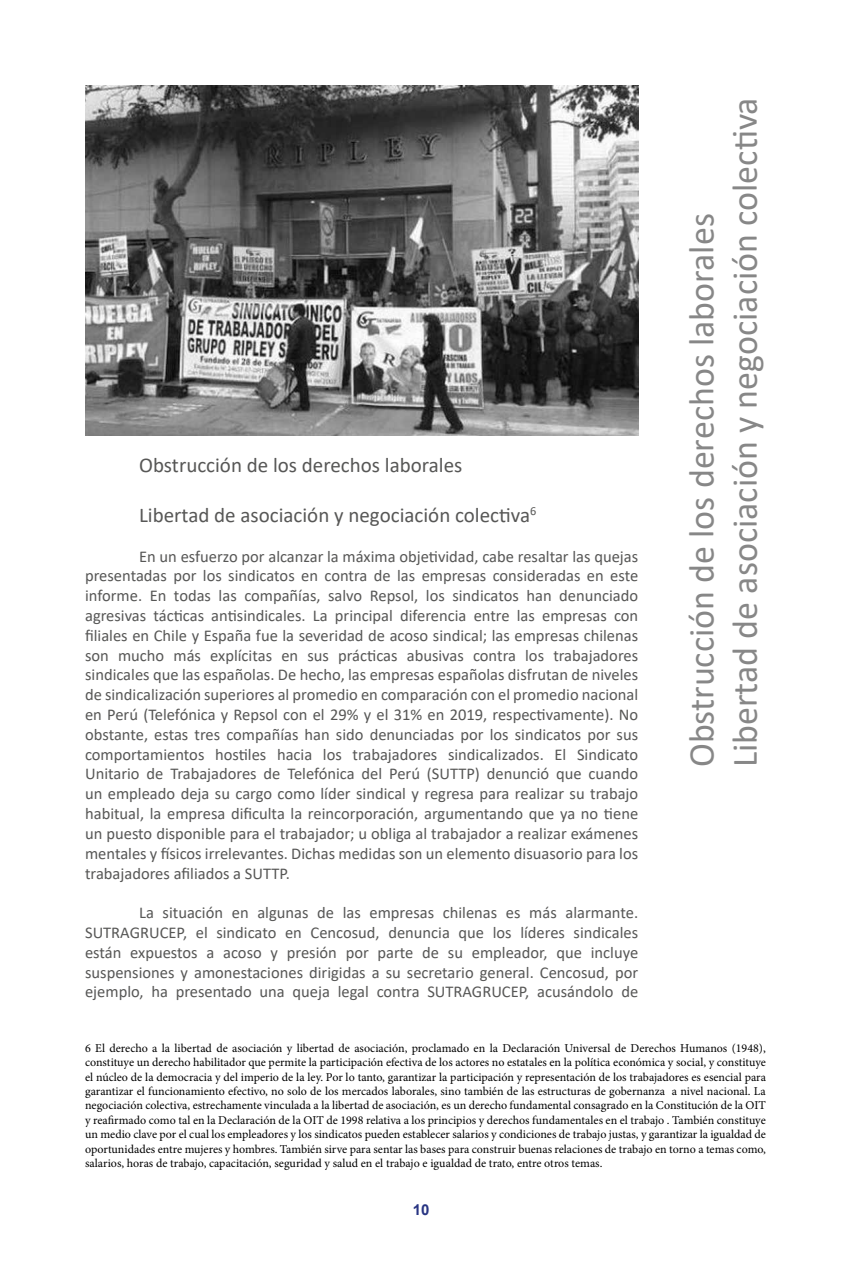
<style>
.page{position:relative;width:851px;height:1276px;background:#fff}
.page>*{position:absolute;margin:0;border:0;box-sizing:border-box;transform-origin:0 0}
.t1{font:36px/43.2px "Calibri";color:#878787}
.t2{font:21px "Calibri";color:#575756}
.t3{font:16.5px/19.8px "Calibri";color:#575756;text-align:justify}
.t4{font:700 15px "Arial";color:#283583}
.t5{font:12px/14.4px "Minion Pro";color:#000;text-align:justify}
</style>
<div class="page">
<img style="left:85px;top:85px;width:553px;height:351px">
<p class="t2" style="left:139px;top:450px;width:325px">Obstrucción de los derechos laborales</p>
<p class="t2" style="left:139px;top:500px;width:398px">Libertad de asociación y negociación colectiva<sup>6</sup></p>
<p class="t3" style="left:85px;top:546px;width:554px;text-indent:54px">En un esfuerzo por alcanzar la máxima objetividad, cabe resaltar las quejas presentadas por los sindicatos en contra de las empresas consideradas en este informe. En todas las compañías, salvo Repsol, los sindicatos han denunciado agresivas tácticas antisindicales. La principal diferencia entre las empresas con filiales en Chile y España fue la severidad de acoso sindical; las empresas chilenas son mucho más explícitas en sus prácticas abusivas contra los trabajadores sindicales que las españolas. De hecho, las empresas españolas disfrutan de niveles de sindicalización superiores al promedio en comparación con el promedio nacional en Perú (Telefónica y Repsol con el 29% y el 31% en 2019, respectivamente). No obstante, estas tres compañías han sido denunciadas por los sindicatos por sus comportamientos hostiles hacia los trabajadores sindicalizados. El Sindicato Unitario de Trabajadores de Telefónica del Perú (SUTTP) denunció que cuando un empleado deja su cargo como líder sindical y regresa para realizar su trabajo habitual, la empresa dificulta la reincorporación, argumentando que ya no tiene un puesto disponible para el trabajador; u obliga al trabajador a realizar exámenes mentales y físicos irrelevantes. Dichas medidas son un elemento disuasorio para los trabajadores afiliados a SUTTP.</p>
<p class="t3" style="left:85px;top:902px;width:554px;text-indent:54px">La situación en algunas de las empresas chilenas es más alarmante.<br>SUTRAGRUCEP, el sindicato en Cencosud, denuncia que los líderes sindicales están expuestos a acoso y presión por parte de su empleador, que incluye suspensiones y amonestaciones dirigidas a su secretario general. Cencosud, por ejemplo, ha presentado una queja legal contra SUTRAGRUCEP, acusándolo de</p>
<h1 class="t1" style="left:679px;top:767px;width:671px;rotate:-90deg">Obstrucción de los derechos laborales<br>Libertad de asociación y negociación colectiva</h1>
<p class="t5" style="left:85px;top:1041px;width:682px">6 El derecho a la libertad de asociación y libertad de asociación, proclamado en la Declaración Universal de Derechos Humanos (1948), constituye un derecho habilitador que permite la participación efectiva de los actores no estatales en la política económica y social, y constituye el núcleo de la democracia y del imperio de la ley. Por lo tanto, garantizar la participación y representación de los trabajadores es esencial para garantizar el funcionamiento efectivo, no solo de los mercados laborales, sino también de las estructuras de gobernanza a nivel nacional. La negociación colectiva, estrechamente vinculada a la libertad de asociación, es un derecho fundamental consagrado en la Constitución de la OIT y reafirmado como tal en la Declaración de la OIT de 1998 relativa a los principios y derechos fundamentales en el trabajo . También constituye un medio clave por el cual los empleadores y los sindicatos pueden establecer salarios y condiciones de trabajo justas, y garantizar la igualdad de oportunidades entre mujeres y hombres. También sirve para sentar las bases para construir buenas relaciones de trabajo en torno a temas como, salarios, horas de trabajo, capacitación, seguridad y salud en el trabajo e igualdad de trato, entre otros temas.</p>
<p class="t4" style="left:412px;top:1198px;width:18px">10</p>
</div>
